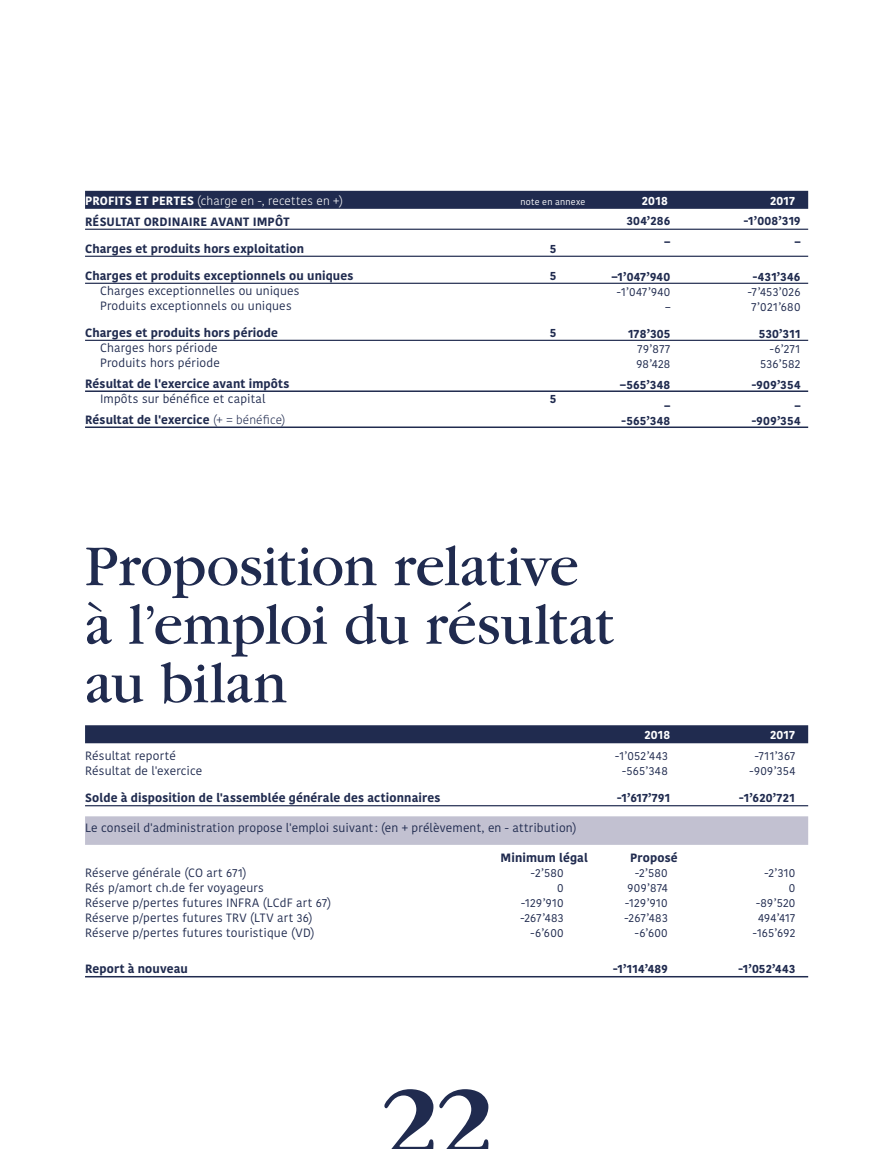
<style>
.page{position:relative;width:872px;height:1149px;background:#fff}
.page>*{position:absolute;margin:0;border:0;box-sizing:border-box;transform-origin:0 0}
.t1{font:700 112.65px "Garamond";color:#202b4f;scale:.95 1}
.t2{font:60px/58.5px "Garamond";letter-spacing:-.005em;color:#202b4f}
.t3{font:12px/15px "Kohinoor Bangla";letter-spacing:.015em;color:#202b4f}
.t4{font:700 12px/21px "Kohinoor Bangla";letter-spacing:.015em;color:#202b4f;text-align:right}
.t5{font:300 12px "Kohinoor Bangla";letter-spacing:.015em;color:#fff}
.t6{font:700 12px "Kohinoor Bangla";letter-spacing:.02em;color:#fff}
.t7{font:9px "Kohinoor Bangla";letter-spacing:.02em;color:#fff}
.s1{font-weight:700}
.s2{font-weight:300}
</style>
<div class="page">
<div style="left:85px;top:191px;width:723px;height:18px;background:#202b4f"></div>
<hr style="left:85px;top:228px;width:723px;height:2px;background:#202b4f">
<hr style="left:85px;top:255px;width:723px;height:2px;background:#202b4f">
<hr style="left:85px;top:282px;width:723px;height:2px;background:#202b4f">
<hr style="left:85px;top:339px;width:723px;height:2px;background:#202b4f">
<hr style="left:85px;top:390px;width:723px;height:2px;background:#202b4f">
<hr style="left:85px;top:426px;width:723px;height:2px;background:#202b4f">
<div style="left:85px;top:725px;width:723px;height:18px;background:#202b4f"></div>
<hr style="left:85px;top:804px;width:723px;height:2px;background:#202b4f">
<div style="left:85px;top:816px;width:723px;height:28px;background:#c2c1d1"></div>
<hr style="left:85px;top:975px;width:723px;height:2px;background:#202b4f">
<p class="t5" style="left:85px;top:191px;width:259px"><span class="s1">PROFITS ET PERTES</span> (charge en -, recettes en +)</p>
<p class="t7" style="left:520px;top:194px;width:66px">note en annexe</p>
<p class="t6" style="left:642px;top:190px;width:27px">2018</p>
<p class="t6" style="left:770px;top:190px;width:26px">2017</p>
<p class="t4" style="left:85px;top:210px;width:206px">RÉSULTAT ORDINAIRE AVANT IMPÔT</p>
<p class="t4" style="left:85px;top:237px;width:221px">Charges et produits hors exploitation</p>
<p class="t4" style="left:549px;top:237px;width:8px">5</p>
<p class="t4" style="left:85px;top:264px;width:270px">Charges et produits exceptionnels ou uniques</p>
<p class="t4" style="left:549px;top:264px;width:8px">5</p>
<p class="t3" style="left:100px;top:282px;width:201px">Charges exceptionnelles ou uniques<br>Produits exceptionnels ou uniques</p>
<p class="t4" style="left:85px;top:321px;width:194px">Charges et produits hors période</p>
<p class="t4" style="left:549px;top:321px;width:8px">5</p>
<p class="t3" style="left:100px;top:339px;width:121px">Charges hors période<br>Produits hors période</p>
<p class="t4" style="left:85px;top:372px;width:206px">Résultat de l'exercice avant impôts</p>
<p class="t3" style="left:100px;top:390px;width:167px">Impôts sur bénéfice et capital</p>
<p class="t4" style="left:549px;top:387px;width:8px">5</p>
<p class="t4" style="left:85px;top:408px;width:202px">Résultat de l'exercice <span class="s2">(+ = bénéfice)</span></p>
<p class="t4" style="left:626px;top:210px;width:45px">304’286 –</p>
<p class="t4" style="left:611px;top:265px;width:60px">–1’047’940</p>
<p class="t3" style="left:617px;top:284px;width:55px;text-align:right">-1’047’940 –</p>
<p class="t4" style="left:628px;top:322px;width:44px">178’305</p>
<p class="t3" style="left:636px;top:341px;width:35px">79’877<br>98’428</p>
<p class="t4" style="left:620px;top:373px;width:52px">–565’348 –</p>
<p class="t4" style="left:621px;top:409px;width:50px">-565’348</p>
<p class="t4" style="left:743px;top:210px;width:58px">-1’008’319 –</p>
<p class="t4" style="left:752px;top:265px;width:49px">-431’346</p>
<p class="t3" style="left:748px;top:284px;width:54px;text-align:center">-7’453’026<br>7’021’680</p>
<p class="t4" style="left:758px;top:322px;width:43px">530’311</p>
<p class="t3" style="left:760px;top:341px;width:42px;text-align:right">-6’271<br>536’582</p>
<p class="t4" style="left:751px;top:373px;width:50px">-909’354 –</p>
<p class="t4" style="left:751px;top:409px;width:50px">-909’354</p>
<h2 class="t2" style="left:85px;top:537px;width:530px">Proposition relative à l’emploi du résultat au bilan</h2>
<p class="t6" style="left:644px;top:724px;width:27px">2018</p>
<p class="t6" style="left:770px;top:724px;width:26px">2017</p>
<p class="t3" style="left:85px;top:747px;width:92px">Résultat reporté</p>
<p class="t3" style="left:615px;top:747px;width:54px">-1’052’443</p>
<p class="t3" style="left:755px;top:747px;width:42px">-711’367</p>
<p class="t3" style="left:85px;top:762px;width:119px">Résultat de l'exercice</p>
<p class="t3" style="left:622px;top:762px;width:47px">-565’348</p>
<p class="t3" style="left:749px;top:762px;width:47px">-909’354</p>
<p class="t4" style="left:85px;top:786px;width:357px">Solde à disposition de l'assemblée générale des actionnaires</p>
<p class="t4" style="left:617px;top:786px;width:55px">-1’617’791</p>
<p class="t4" style="left:739px;top:786px;width:57px">-1’620’721</p>
<p class="t3" style="left:85px;top:819px;width:493px">Le conseil d'administration propose l'emploi suivant: (en + prélèvement, en - attribution)</p>
<p class="t4" style="left:500px;top:846px;width:89px">Minimum légal</p>
<p class="t4" style="left:630px;top:846px;width:49px">Proposé</p>
<p class="t3" style="left:85px;top:864px;width:163px">Réserve générale (CO art 671)</p>
<p class="t3" style="left:531px;top:864px;width:34px">-2’580</p>
<p class="t3" style="left:635px;top:864px;width:34px">-2’580</p>
<p class="t3" style="left:764px;top:864px;width:33px">-2’310</p>
<p class="t3" style="left:85px;top:879px;width:180px">Rés p/amort ch.de fer voyageurs</p>
<p class="t3" style="left:557px;top:879px;width:8px">0</p>
<p class="t3" style="left:627px;top:879px;width:42px">909’874</p>
<p class="t3" style="left:789px;top:879px;width:8px">0</p>
<p class="t3" style="left:85px;top:894px;width:248px">Réserve p/pertes futures INFRA (LCdF art 67)</p>
<p class="t3" style="left:521px;top:894px;width:44px">-129’910</p>
<p class="t3" style="left:625px;top:894px;width:44px">-129’910</p>
<p class="t3" style="left:756px;top:894px;width:41px">-89’520</p>
<p class="t3" style="left:85px;top:909px;width:229px">Réserve p/pertes futures TRV (LTV art 36)</p>
<p class="t3" style="left:520px;top:909px;width:45px">-267’483</p>
<p class="t3" style="left:624px;top:909px;width:45px">-267’483</p>
<p class="t3" style="left:758px;top:909px;width:39px">494’417</p>
<p class="t3" style="left:85px;top:924px;width:231px">Réserve p/pertes futures touristique (VD)</p>
<p class="t3" style="left:530px;top:924px;width:35px">-6’600</p>
<p class="t3" style="left:634px;top:924px;width:35px">-6’600</p>
<p class="t3" style="left:753px;top:924px;width:44px">-165’692</p>
<p class="t4" style="left:85px;top:957px;width:104px">Report à nouveau</p>
<p class="t4" style="left:613px;top:957px;width:56px">-1’114’489</p>
<p class="t4" style="left:738px;top:957px;width:59px">-1’052’443</p>
<h1 class="t1" style="left:378px;top:1065px;width:122px">22</h1>
</div>
